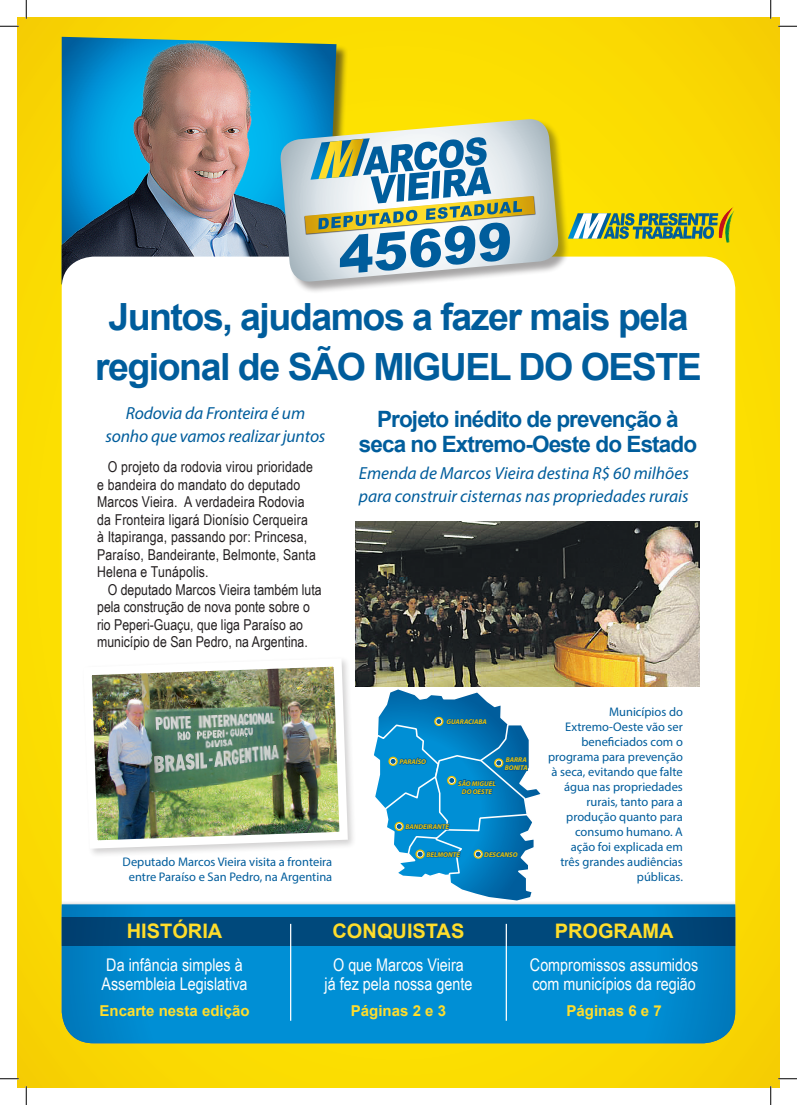
<style>
.page{position:relative;width:797px;height:1105px;background:#fff}
.page>*{position:absolute;margin:0;border:0;box-sizing:border-box;transform-origin:0 0}
.t1{font:700 37.5px/50px "Arial";letter-spacing:-.04em;color:#005d9c;text-align:center}
.t2{font:700 22.5px/25px "Arial";letter-spacing:-.04em;color:#005d9c;text-align:center}
.t3{font:700 20px "Arial";color:#ffdd2b}
.t4{font:italic 17.5px/22.5px "Myriad Pro";color:#005d9c;text-align:center}
.t5{font:17.5px/19.4px "Arial Narrow";color:#fff}
.t6{font:15px/17.5px "Arial Narrow";letter-spacing:.01em;color:#231f20}
.t7{font:700 15px "Arial";color:#ffdd2b}
.t8{font:12.5px/15px "Myriad Pro";color:#005d9c;text-align:center}
.t9{font:italic 700 6.88px/8.4px "Myriad Pro";color:#e9c005}
</style>
<div class="page">
<div style="left:17px;top:17px;width:762px;height:1070px;background:#fadc02"></div>
<svg style="left:314px;top:43px;width:22px;height:76px;background:#096ea4"></svg>
<img style="left:62px;top:37px;width:252px;height:246px">
<div style="left:62px;top:257px;width:673px;height:786px;background:#fff;border-radius:32px"></div>
<svg style="left:62px;top:904px;width:673px;height:139px;background:#028cd0"></svg>
<div style="left:62px;top:917px;width:673px;height:29px;background:#00497c"></div>
<svg style="left:570px;top:207px;width:164px;height:36px"></svg>
<div style="left:281px;top:119px;width:289px;height:175px;background:#231f20;opacity:.4"></div>
<svg style="left:279px;top:119px;width:281px;height:164px"></svg>
<svg style="left:305px;top:137px;width:230px;height:136px;background:#9cb8b8"></svg>
<hr style="left:290px;top:924px;width:1px;height:97px;background:#fff">
<hr style="left:505px;top:924px;width:2px;height:97px;background:#fff">
<img style="left:91px;top:660px;width:261px;height:193px">
<img style="left:355px;top:521px;width:344px;height:165px">
<svg style="left:371px;top:595px;width:172px;height:309px"></svg>
<svg style="left:0;top:25px;width:19px;height:2px"></svg>
<svg style="left:778px;top:25px;width:19px;height:2px"></svg>
<svg style="left:0;top:1078px;width:19px;height:1px"></svg>
<svg style="left:778px;top:1078px;width:19px;height:1px"></svg>
<svg style="left:25px;top:0;width:2px;height:19px"></svg>
<svg style="left:25px;top:1086px;width:2px;height:19px"></svg>
<svg style="left:770px;top:0;width:1px;height:19px"></svg>
<svg style="left:770px;top:1086px;width:1px;height:19px"></svg>
<h1 class="t1" style="left:95px;top:293px;width:608px">Juntos, ajudamos a fazer mais pela regional de SÃO MIGUEL DO OESTE</h1>
<p class="t4" style="left:105px;top:402px;width:221px">Rodovia da Fronteira é um sonho que vamos realizar juntos</p>
<p class="t6" style="left:97px;top:458px;width:220px;text-indent:11px">O projeto da rodovia virou prioridade e bandeira do mandato do deputado Marcos Vieira. A verdadeira Rodovia da Fronteira ligará Dionísio Cerqueira à Itapiranga, passando por: Princesa, Paraíso, Bandeirante, Belmonte, Santa Helena e Tunápolis.</p>
<p class="t6" style="left:97px;top:580px;width:226px;text-indent:11px">O deputado Marcos Vieira também luta pela construção de nova ponte sobre o rio Peperi-Guaçu, que liga Paraíso ao município de San Pedro, na Argentina.</p>
<p class="t8" style="left:123px;top:854px;width:211px">Deputado Marcos Vieira visita a fronteira entre Paraíso e San Pedro, na Argentina</p>
<h2 class="t2" style="left:359px;top:407px;width:340px">Projeto inédito de prevenção à seca no Extremo-Oeste do Estado</h2>
<p class="t4" style="left:359px;top:462px;width:331px;text-align:left">Emenda de Marcos Vieira destina R$ 60 milhões para construir cisternas nas propriedades rurais</p>
<p class="t9" style="left:446px;top:717px;width:42px">GUARACIABA</p>
<p class="t9" style="left:399px;top:757px;width:28px">PARAÍSO</p>
<p class="t9" style="left:458px;top:779px;width:39px;text-align:center">SÃO MIGUEL<br>DO OESTE</p>
<p class="t9" style="left:504px;top:755px;width:25px">BARRA<br>BONITA</p>
<p class="t9" style="left:405px;top:822px;width:45px">BANDEIRANTE</p>
<p class="t9" style="left:426px;top:850px;width:35px">BELMONTE</p>
<p class="t9" style="left:484px;top:850px;width:35px">DESCANSO</p>
<p class="t8" style="left:548px;top:704px;width:136px;text-align:right">Municípios do<br>Extremo-Oeste vão ser beneficiados com o programa para prevenção à seca, evitando que falte água nas propriedades rurais, tanto para a produção quanto para consumo humano. A ação foi explicada em<br>três grandes audiências públicas.</p>
<h3 class="t3" style="left:127px;top:918px;width:97px">HISTÓRIA</h3>
<p class="t5" style="left:101px;top:954px;width:147px">Da infância simples à<br>Assembleia Legislativa</p>
<p class="t7" style="left:99px;top:1000px;width:152px">Encarte nesta edição</p>
<h3 class="t3" style="left:332px;top:918px;width:133px">CONQUISTAS</h3>
<p class="t5" style="left:324px;top:954px;width:149px;text-align:center">O que Marcos Vieira<br>já fez pela nossa gente</p>
<p class="t7" style="left:351px;top:1001px;width:97px">Páginas 2 e 3</p>
<h3 class="t3" style="left:554px;top:918px;width:120px">PROGRAMA</h3>
<p class="t5" style="left:530px;top:954px;width:170px">Compromissos assumidos com municípios da região</p>
<p class="t7" style="left:566px;top:1001px;width:97px">Páginas 6 e 7</p>
</div>
